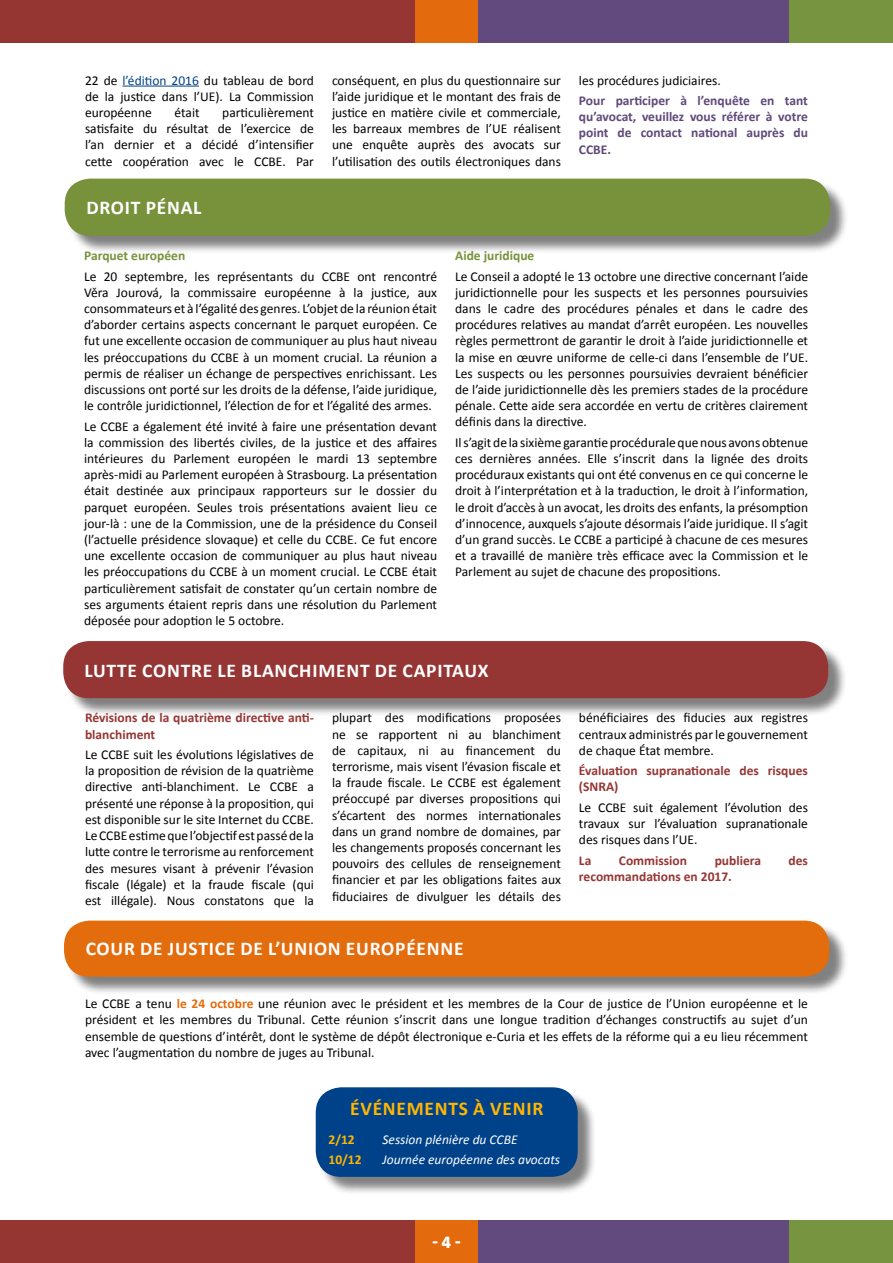
<style>
.page{position:relative;width:893px;height:1263px;background:#fff}
.page>*{position:absolute;margin:0;border:0;box-sizing:border-box;transform-origin:0 0}
.t1{font:700 19.5px "Calibri";letter-spacing:.04em;color:#fff}
.t2{font:700 19.5px "Calibri";letter-spacing:.04em;color:#ffb602}
.t3{font:700 18px "Calibri";color:#fff}
.t4{font:13.5px/16.2px "Calibri";color:#000;text-align:justify}
.t5{font:700 13.5px/16.2px "Calibri";color:#953634}
.t6{font:700 13.5px/16.2px "Calibri";color:#60497a;text-align:justify}
.t7{font:italic 13.5px "Calibri";color:#fff}
.t8{font:700 13.5px "Calibri";color:#77923b}
.t9{font:700 13.5px "Calibri";color:#ffb602}
.s1{color:#004289}
.s2{font-weight:700;color:#e36c0d}
</style>
<div class="page">
<div style="left:0;top:1220px;width:415px;height:43px;background:#953633"></div>
<div style="left:478px;top:1220px;width:311px;height:43px;background:#62497e"></div>
<div style="left:415px;top:1220px;width:63px;height:43px;background:#e46b0d"></div>
<div style="left:789px;top:1220px;width:104px;height:43px;background:#779441"></div>
<div style="left:0;top:0;width:415px;height:43px;background:#953633"></div>
<div style="left:478px;top:0;width:311px;height:43px;background:#62497e"></div>
<div style="left:415px;top:0;width:63px;height:43px;background:#e46b0d"></div>
<div style="left:789px;top:0;width:104px;height:43px;background:#779441"></div>
<div style="left:318px;top:1090px;width:279px;height:105px;background:#000;opacity:.5"></div>
<div style="left:316px;top:1087px;width:262px;height:90px;background:#004289;border-radius:26px"></div>
<div style="left:67px;top:181px;width:782px;height:73px;background:#000;opacity:.5"></div>
<div style="left:65px;top:179px;width:765px;height:57px;background:#77923b;border-radius:26px"></div>
<div style="left:66px;top:643px;width:781px;height:74px;background:#000;opacity:.5"></div>
<div style="left:63px;top:641px;width:765px;height:57px;background:#953634;border-radius:26px"></div>
<div style="left:66px;top:923px;width:782px;height:72px;background:#000;opacity:.5"></div>
<div style="left:64px;top:920px;width:765px;height:57px;background:#e36c0d;border-radius:26px"></div>
<hr style="left:122px;top:86px;width:77px;height:1px;background:#004289">
<p class="t4" style="left:85px;top:72px;width:230px">22 de <span class="s1">l’édition 2016</span> du tableau de bord de la justice dans l’UE). La Commission européenne</p>
<p class="t4" style="left:85px;top:104px;width:230px;text-indent:137px">particulièrement satisfaite du résultat de l’exercice de l’an dernier et a décidé d’intensifier cette coopération avec le CCBE. Par</p>
<p class="t4" style="left:175px;top:104px;width:27px">était</p>
<h1 class="t1" style="left:86px;top:196px;width:117px">DROIT PÉNAL</h1>
<p class="t4" style="left:332px;top:72px;width:230px">conséquent, en plus du questionnaire sur l’aide juridique et le montant des frais de justice en matière civile et commerciale, les barreaux membres de l’UE réalisent une enquête auprès des avocats sur l’utilisation des outils électroniques dans</p>
<p class="t4" style="left:579px;top:72px;width:143px">les procédures judiciaires.</p>
<p class="t6" style="left:579px;top:92px;width:230px">Pour participer à l’enquête en tant qu’avocat, veuillez vous référer à votre point de contact national auprès du CCBE.</p>
<p class="t8" style="left:84px;top:247px;width:103px">Parquet européen</p>
<p class="t4" style="left:84px;top:268px;width:355px">Le 20 septembre, les représentants du CCBE ont rencontré Věra Jourová, la commissaire européenne à la justice, aux consommateurs et à l’égalité des genres. L’objet de la réunion était d’aborder certains aspects concernant le parquet européen. Ce fut une excellente occasion de communiquer au plus haut niveau les préoccupations du CCBE à un moment crucial. La réunion a permis de réaliser un échange de perspectives enrichissant. Les discussions ont porté sur les droits de la défense, l’aide juridique, le contrôle juridictionnel, l’élection de for et l’égalité des armes.</p>
<p class="t4" style="left:84px;top:418px;width:354px">Le CCBE a également été invité à faire une présentation devant la commission des libertés civiles, de la justice et des affaires intérieures du Parlement européen le mardi 13 septembre après-midi au Parlement européen à Strasbourg. La présentation était destinée aux principaux rapporteurs sur le dossier du parquet européen. Seules trois présentations avaient lieu ce jour-là : une de la Commission, une de la présidence du Conseil (l’actuelle présidence slovaque) et celle du CCBE. Ce fut encore une excellente occasion de communiquer au plus haut niveau les préoccupations du CCBE à un moment crucial. Le CCBE était particulièrement satisfait de constater qu’un certain nombre de ses arguments étaient repris dans une résolution du Parlement déposée pour adoption le 5 octobre.</p>
<p class="t8" style="left:455px;top:247px;width:81px">Aide juridique</p>
<p class="t4" style="left:455px;top:268px;width:354px">Le Conseil a adopté le 13 octobre une directive concernant l’aide juridictionnelle pour les suspects et les personnes poursuivies dans le cadre des procédures pénales et dans le cadre des procédures relatives au mandat d’arrêt européen. Les nouvelles règles permettront de garantir le droit à l’aide juridictionnelle et la mise en œuvre uniforme de celle-ci dans l’ensemble de l’UE.<br>Les suspects ou les personnes poursuivies devraient bénéficier de l’aide juridictionnelle dès les premiers stades de la procédure pénale. Cette aide sera accordée en vertu de critères clairement définis dans la directive.</p>
<p class="t4" style="left:455px;top:434px;width:354px">Il s’agit de la sixième garantie procédurale que nous avons obtenue ces dernières années. Elle s’inscrit dans la lignée des droits procéduraux existants qui ont été convenus en ce qui concerne le droit à l’interprétation et à la traduction, le droit à l’information, le droit d’accès à un avocat, les droits des enfants, la présomption d’innocence, auxquels s’ajoute désormais l’aide juridique. Il s’agit d’un grand succès. Le CCBE a participé à chacune de ces mesures et a travaillé de manière très efficace avec la Commission et le Parlement au sujet de chacune des propositions.</p>
<h1 class="t1" style="left:85px;top:658px;width:406px">LUTTE CONTRE LE BLANCHIMENT DE CAPITAUX</h1>
<p class="t5" style="left:85px;top:710px;width:230px">Révisions de la quatrième directive anti&shy;blanchiment</p>
<p class="t4" style="left:85px;top:746px;width:230px">Le CCBE suit les évolutions législatives de la proposition de révision de la quatrième directive anti-blanchiment. Le CCBE a présenté une réponse à la proposition, qui est disponible sur le site Internet du CCBE.<br>Le CCBE estime que l’objectif est passé de la lutte contre le terrorisme au renforcement des mesures visant à prévenir l’évasion fiscale (légale) et la fraude fiscale (qui est illégale). Nous constatons que la</p>
<p class="t4" style="left:332px;top:710px;width:230px">plupart des modifications proposées ne se rapportent ni au blanchiment de capitaux, ni au financement du terrorisme, mais visent l’évasion fiscale et la fraude fiscale. Le CCBE est également préoccupé par diverses propositions qui s’écartent des normes internationales dans un grand nombre de domaines, par les changements proposés concernant les pouvoirs des cellules de renseignement financier et par les obligations faites aux fiduciaires de divulguer les détails des</p>
<p class="t4" style="left:579px;top:710px;width:230px">bénéficiaires des fiducies aux registres centraux administrés par le gouvernement de chaque État membre.</p>
<p class="t5" style="left:579px;top:763px;width:230px">Évaluation supranationale des risques (SNRA)</p>
<p class="t4" style="left:579px;top:799px;width:230px">Le CCBE suit également l’évolution des travaux sur l’évaluation supranationale des risques dans l’UE.</p>
<p class="t5" style="left:579px;top:852px;width:14px">La</p>
<p class="t5" style="left:619px;top:852px;width:70px">Commission</p>
<p class="t5" style="left:715px;top:852px;width:48px">publiera</p>
<p class="t5" style="left:788px;top:852px;width:21px">des</p>
<p class="t5" style="left:579px;top:868px;width:154px">recommandations en 2017.</p>
<h1 class="t1" style="left:86px;top:936px;width:379px">COUR DE JUSTICE DE L’UNION EUROPÉENNE</h1>
<p class="t4" style="left:85px;top:995px;width:724px">Le CCBE a tenu <span class="s2">le 24 octobre</span> une réunion avec le président et les membres de la Cour de justice de l’Union européenne et le président et les membres du Tribunal. Cette réunion s’inscrit dans une longue tradition d’échanges constructifs au sujet d’un ensemble de questions d’intérêt, dont le système de dépôt électronique e-Curia et les effets de la réforme qui a eu lieu récemment avec l’augmentation du nombre de juges au Tribunal.</p>
<h1 class="t2" style="left:350px;top:1096px;width:195px">ÉVÉNEMENTS À VENIR</h1>
<p class="t9" style="left:328px;top:1130px;width:28px">2/12</p>
<p class="t7" style="left:382px;top:1130px;width:137px">Session plénière du CCBE</p>
<p class="t9" style="left:328px;top:1151px;width:35px">10/12</p>
<p class="t7" style="left:382px;top:1150px;width:179px">Journée européenne des avocats</p>
<h2 class="t3" style="left:432px;top:1231px;width:30px">- 4 -</h2>
</div>
